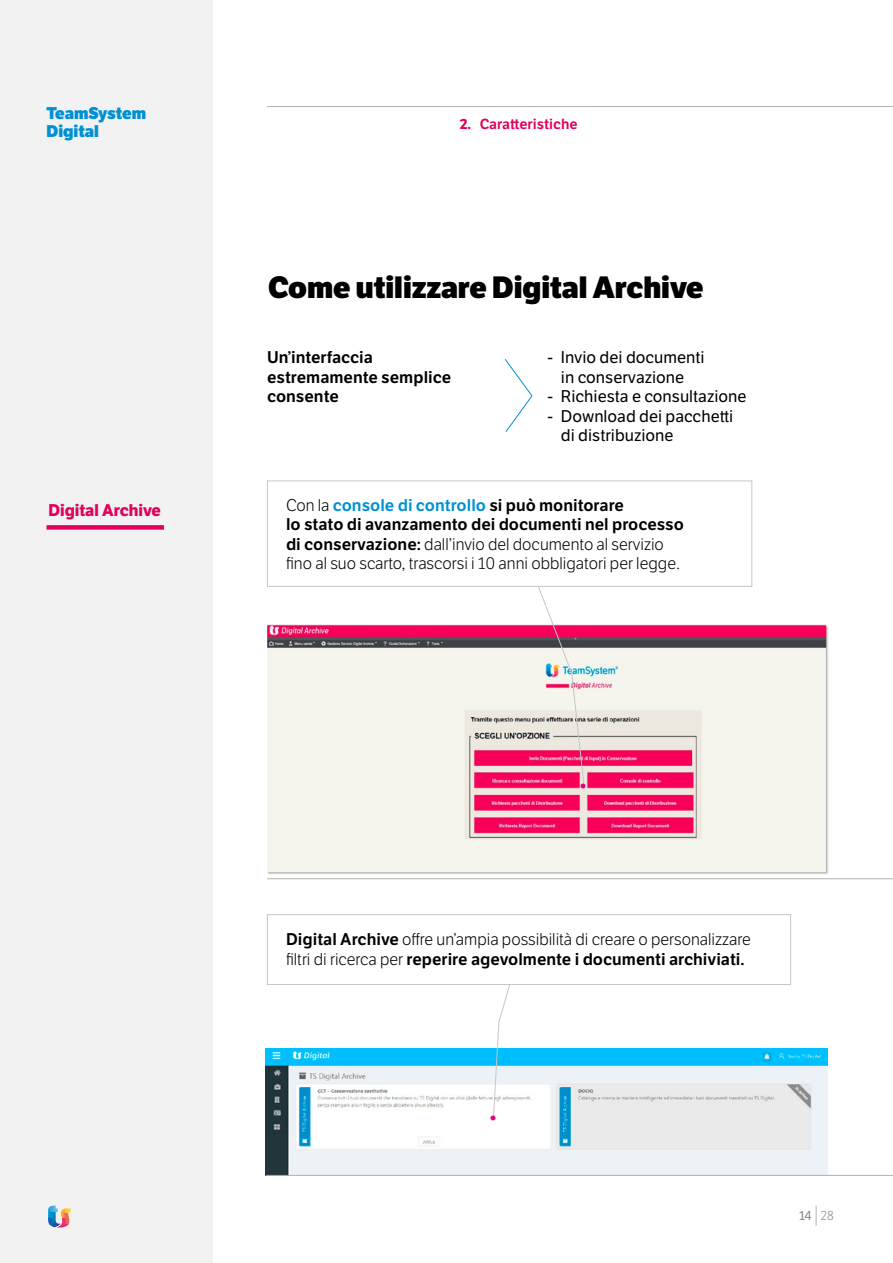
<style>
.page{position:relative;width:893px;height:1263px;background:#fff}
.page>*{position:absolute;margin:0;border:0;box-sizing:border-box;transform-origin:0 0}
.t1{font:800 30px "LFT Etica";color:#000}
.t2{font:300 22.5px "LFT Etica";color:#e6007d}
.t3{font:300 16.5px/19.5px "LFT Etica";color:#000}
.t4{font:16.5px/19.5px "LFT Etica";color:#000;text-align:center}
.t5{font:600 16.5px/19.5px "LFT Etica";color:#000}
.t6{font:800 16.5px/18px "LFT Etica";color:#0091d3}
.t7{font:700 16.5px "LFT Etica";color:#e1005e}
.t8{font:600 14.25px "LFT Etica";color:#e1005e}
.t9{font:12.75px "LFT Etica";color:#878787}
.s1{font-weight:700}
.s2{font-weight:600;color:#0091d3}
.s3{font-weight:600}
.s4{font-weight:300}
</style>
<div class="page">
<svg style="left:816px;top:1206px;width:1px;height:20px"></svg>
<hr style="left:267px;top:106px;width:626px;height:1px;background:#b3b2b2">
<div style="left:0;top:0;width:213px;height:1263px;background:#f2f2f2"></div>
<img style="left:267px;top:624px;width:561px;height:250px">
<img style="left:266px;top:1049px;width:561px;height:126px">
<svg style="left:538px;top:587px;width:47px;height:199px"></svg>
<hr style="left:267px;top:878px;width:626px;height:1px;background:#b3b2b2">
<hr style="left:266px;top:1175px;width:627px;height:1px;background:#b3b2b2">
<svg style="left:505px;top:359px;width:28px;height:73px"></svg>
<div style="left:267px;top:480px;width:485px;height:107px;border:1px solid #c6c6c6"></div>
<div style="left:267px;top:914px;width:524px;height:71px;border:1px solid #c6c6c6"></div>
<svg style="left:48px;top:1205px;width:23px;height:22px"></svg>
<div style="left:47px;top:525px;width:117px;height:5px;background:#e1005e"></div>
<svg style="left:491px;top:984px;width:20px;height:136px"></svg>
<p class="t6" style="left:47px;top:105px;width:101px">TeamSystem<br>Digital</p>
<p class="t7" style="left:48px;top:500px;width:114px">Digital Archive</p>
<p class="t8" style="left:460px;top:116px;width:120px"><span class="s1">2.</span> Caratteristiche</p>
<h1 class="t1" style="left:268px;top:269px;width:437px">Come utilizzare Digital Archive</h1>
<p class="t5" style="left:267px;top:348px;width:186px">Un’interfaccia estremamente semplice consente</p>
<p class="t4" style="left:547px;top:348px;width:159px">- Invio dei documenti in conservazione</p>
<p class="t4" style="left:547px;top:387px;width:201px">- Richiesta e consultazione</p>
<p class="t4" style="left:561px;top:406px;width:174px;text-align:left;text-indent:-13px">- Download dei pacchetti di distribuzione</p>
<p class="t3" style="left:286px;top:496px;width:400px">Con la <span class="s2">console di controllo</span> <span class="s3">si può monitorare<br>lo stato di avanzamento dei documenti nel processo di conservazione:</span> dall’invio del documento al servizio fino al suo scarto, trascorsi i 10 anni obbligatori per legge.</p>
<h2 class="t2" style="left:577px;top:772px;width:13px">•</h2>
<p class="t3" style="left:286px;top:930px;width:466px"><span class="s3">Digital Archive</span> offre un’ampia possibilità di creare o personalizzare filtri di ricerca per <span class="s3">reperire agevolmente i documenti archiviati.</span></p>
<p class="t9" style="left:799px;top:1208px;width:36px">14 <span class="s4">28</span></p>
</div>
